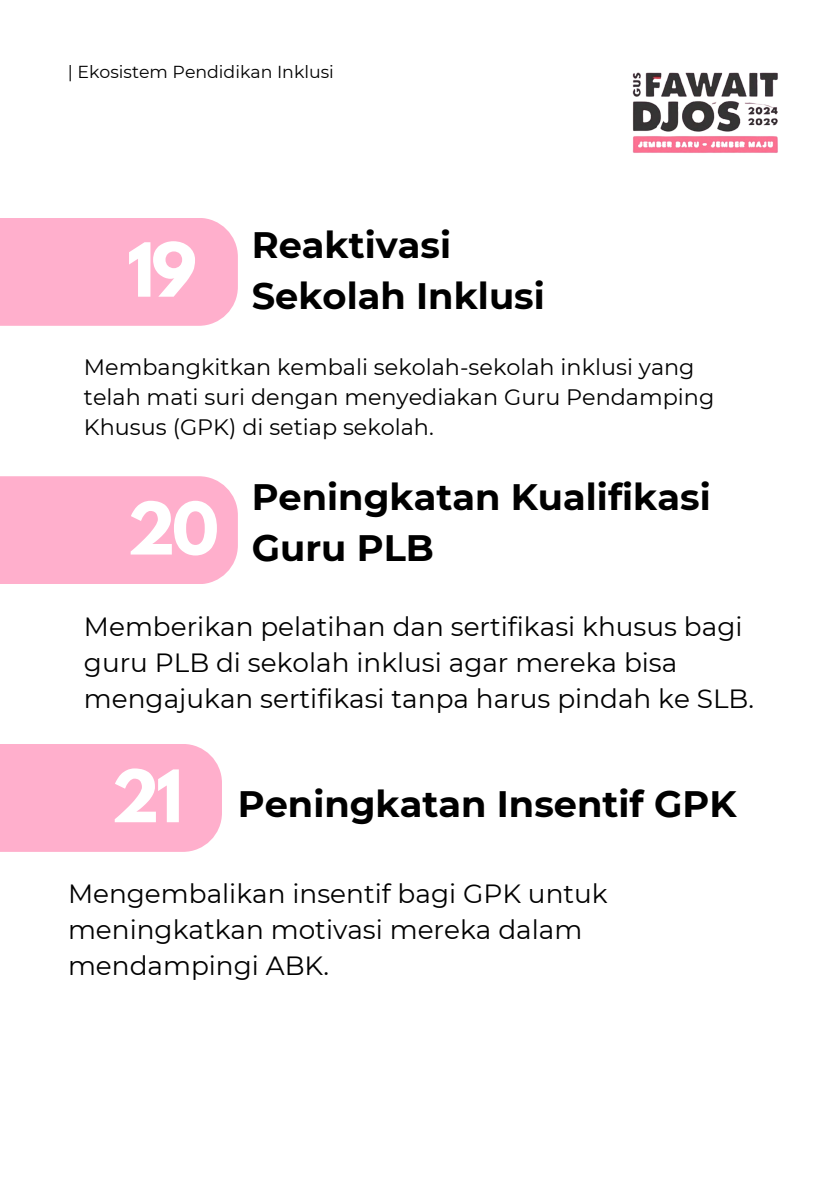
<style>
.page{position:relative;width:839px;height:1191px;background:#fff}
.page>*{position:absolute;margin:0;border:0;box-sizing:border-box;transform-origin:0 0}
.t1{font:700 66px "League Spartan";color:#fff}
.t2{font:700 64px "League Spartan";color:#fff}
.t3{font:700 36.8px/51px "Montserrat";color:#000}
.t4{font:26.4px/36px "Montserrat";color:#000}
.t5{font:22.4px/30px "Montserrat";color:#000}
.t6{font:17.4px "Montserrat";color:#000}
</style>
<div class="page">
<img style="left:632px;top:72px;width:146px;height:81px">
<div style="left:0;top:218px;width:238px;height:108px;background:#ffafcc"></div>
<div style="left:0;top:476px;width:238px;height:108px;background:#ffafcc"></div>
<div style="left:0;top:744px;width:222px;height:108px;background:#ffafcc"></div>
<p class="t6" style="left:68px;top:61px;width:267px">| Ekosistem Pendidikan Inklusi</p>
<p class="t1" style="left:127px;top:237px;width:71px">19</p>
<h1 class="t3" style="left:252px;top:220px;width:294px">Reaktivasi<br>Sekolah Inklusi</h1>
<h3 class="t5" style="left:84px;top:352px;width:632px">Membangkitkan kembali sekolah-sekolah inklusi yang telah mati suri dengan menyediakan Guru Pendamping<br>Khusus (GPK) di setiap sekolah.</h3>
<p class="t2" style="left:127px;top:497px;width:93px">20</p>
<h1 class="t3" style="left:252px;top:471px;width:460px">Peningkatan Kualifikasi<br>Guru PLB</h1>
<h2 class="t4" style="left:84px;top:608px;width:671px">Memberikan pelatihan dan sertifikasi khusus bagi guru PLB di sekolah inklusi agar mereka bisa mengajukan sertifikasi tanpa harus pindah ke SLB.</h2>
<p class="t2" style="left:111px;top:765px;width:73px">21</p>
<h1 class="t3" style="left:238px;top:778px;width:500px">Peningkatan Insentif GPK</h1>
<h2 class="t4" style="left:68px;top:876px;width:541px">Mengembalikan insentif bagi GPK untuk meningkatkan motivasi mereka dalam mendampingi ABK.</h2>
</div>
